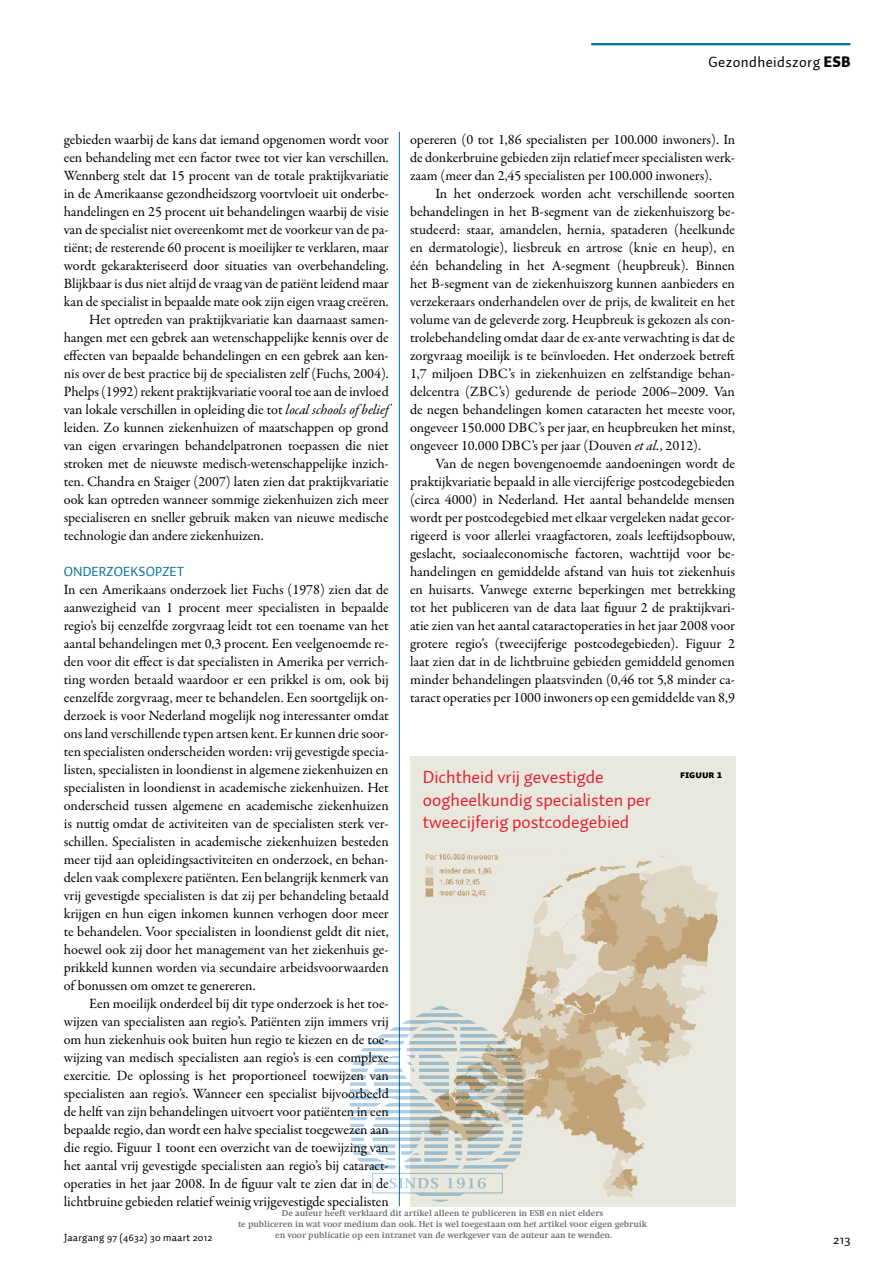
<style>
.page{position:relative;width:893px;height:1263px;background:#fff}
.page>*{position:absolute;margin:0;border:0;box-sizing:border-box;transform-origin:0 0}
.t1{font:18px/22.5px "Auto 1";color:#e42231}
.t2{font:15px "Auto 1";color:#000}
.t3{font:14.25px/18px "Garamond Premr Pro";letter-spacing:-.005em;color:#000;text-align:justify}
.t4{font:13.5px "Auto 1";letter-spacing:.01em;color:#006f9f}
.t5{font:13.5px "Auto 1";color:#000}
.t6{font:10.5px "Auto 1";letter-spacing:.025em;color:#000}
.t7{font:10.5px "Auto 1 Black Sm Cp";color:#000}
.t8{font:700 9px/10.8px "Swift";color:#6d6e71;text-align:center}
.s1{font-weight:900}
.s2{font-style:italic}
</style>
<div class="page">
<hr style="left:591px;top:43px;width:259px;height:2px;background:#006f9f">
<hr style="left:399px;top:132px;width:1px;height:1074px;background:#006f9f">
<div style="left:410px;top:756px;width:325px;height:450px;background:#e9e8df"></div>
<img style="left:425px;top:853px;width:293px;height:344px">
<svg style="left:349px;top:1006px;width:185px;height:201px"></svg>
<p class="t2" style="left:708px;top:53px;width:143px">Gezondheidszorg <span class="s1">ESB</span></p>
<p class="t3" style="left:410px;top:131px;width:327px">opereren (0 tot 1,86 specialisten per 100.000 inwoners). In de donkerbruine gebieden zijn relatief meer specialisten werk&shy;zaam (meer dan 2,45 specialisten per 100.000 inwoners).</p>
<p class="t3" style="left:410px;top:185px;width:326px;text-indent:26px">In het onderzoek worden acht verschillende soorten behandelingen in het B-segment van de ziekenhuiszorg be&shy;studeerd: staar, amandelen, hernia, spataderen (heelkunde en dermatologie), liesbreuk en artrose (knie en heup), en één behandeling in het A-segment (heupbreuk). Binnen het B-segment van de ziekenhuiszorg kunnen aanbieders en verzekeraars onderhandelen over de prijs, de kwaliteit en het volume van de geleverde zorg. Heupbreuk is gekozen als con&shy;trolebehandeling omdat daar de ex-ante verwachting is dat de zorgvraag moeilijk is te beïnvloeden. Het onderzoek betreft 1,7 miljoen DBC’s in ziekenhuizen en zelfstandige behan&shy;delcentra (ZBC’s) gedurende de periode 2006–2009. Van de negen behandelingen komen cataracten het meeste voor, ongeveer 150.000 DBC’s per jaar, en heupbreuken het minst, ongeveer 10.000 DBC’s per jaar (Douven <span class="s2">et al.</span>, 2012).</p>
<p class="t3" style="left:410px;top:455px;width:327px;text-indent:26px">Van de negen bovengenoemde aandoeningen wordt de praktijkvariatie bepaald in alle viercijferige postcodegebieden (circa 4000) in Nederland. Het aantal behandelde mensen wordt per postcodegebied met elkaar vergeleken nadat gecor&shy;rigeerd is voor allerlei vraagfactoren, zoals leeftijdsopbouw, geslacht, sociaaleconomische factoren, wachttijd voor be&shy;handelingen en gemiddelde afstand van huis tot ziekenhuis en huisarts. Vanwege externe beperkingen met betrekking tot het publiceren van de data laat figuur 2 de praktijkvari&shy;atie zien van het aantal cataractoperaties in het jaar 2008 voor grotere regio’s (tweecijferige postcodegebieden). Figuur 2 laat zien dat in de lichtbruine gebieden gemiddeld genomen minder behandelingen plaatsvinden (0,46 tot 5,8 minder ca&shy;taract operaties per 1000 inwoners op een gemiddelde van 8,9</p>
<p class="t3" style="left:64px;top:131px;width:326px">gebieden waarbij de kans dat iemand opgenomen wordt voor</p>
<p class="t3" style="left:64px;top:149px;width:326px">een behandeling met een factor twee tot vier kan verschillen.</p>
<p class="t3" style="left:64px;top:167px;width:326px">Wennberg stelt dat 15 procent van de totale praktijkvariatie</p>
<p class="t3" style="left:64px;top:185px;width:326px">in de Amerikaanse gezondheidszorg voortvloeit uit onderbe-</p>
<p class="t3" style="left:64px;top:203px;width:326px">handelingen en 25 procent uit behandelingen waarbij de visie</p>
<p class="t3" style="left:64px;top:221px;width:326px">van de specialist niet overeenkomt met de voorkeur van de pa-</p>
<p class="t3" style="left:64px;top:239px;width:326px">tiënt; de resterende 60 procent is moeilijker te verklaren, maar</p>
<p class="t3" style="left:64px;top:257px;width:326px">wordt gekarakteriseerd door situaties van overbehandeling.</p>
<p class="t3" style="left:64px;top:275px;width:326px">Blijkbaar is dus niet altijd de vraag van de patiënt leidend maar</p>
<p class="t3" style="left:64px;top:293px;width:326px">kan de specialist in bepaalde mate ook zijn eigen vraag creëren.</p>
<p class="t3" style="left:89px;top:311px;width:301px">Het optreden van praktijkvariatie kan daarnaast samen-</p>
<p class="t3" style="left:64px;top:329px;width:326px">hangen met een gebrek aan wetenschappelijke kennis over de</p>
<p class="t3" style="left:64px;top:347px;width:326px">effecten van bepaalde behandelingen en een gebrek aan ken-</p>
<p class="t3" style="left:64px;top:365px;width:326px">nis over de best practice bij de specialisten zelf (Fuchs, 2004).</p>
<p class="t3" style="left:64px;top:383px;width:327px">Phelps (1992) rekent praktijkvariatie vooral toe aan de invloed</p>
<p class="t3" style="left:64px;top:401px;width:326px">van lokale verschillen in opleiding die tot <span class="s2">local schools of belief</span></p>
<p class="t3" style="left:64px;top:419px;width:326px">leiden. Zo kunnen ziekenhuizen of maatschappen op grond</p>
<p class="t3" style="left:64px;top:437px;width:326px">van eigen ervaringen behandelpatronen toepassen die niet</p>
<p class="t3" style="left:64px;top:455px;width:326px">stroken met de nieuwste medisch-wetenschappelijke inzich-</p>
<p class="t3" style="left:64px;top:473px;width:326px">ten. Chandra en Staiger (2007) laten zien dat praktijkvariatie</p>
<p class="t3" style="left:64px;top:491px;width:326px">ook kan optreden wanneer sommige ziekenhuizen zich meer</p>
<p class="t3" style="left:64px;top:509px;width:326px">specialiseren en sneller gebruik maken van nieuwe medische</p>
<p class="t3" style="left:64px;top:527px;width:201px">technologie dan andere ziekenhuizen.</p>
<p class="t4" style="left:64px;top:563px;width:122px">Onderzoeksopzet</p>
<p class="t3" style="left:64px;top:581px;width:327px">In een Amerikaans onderzoek liet Fuchs (1978) zien dat de aanwezigheid van 1 procent meer specialisten in bepaalde regio’s bij eenzelfde zorgvraag leidt tot een toename van het aantal behandelingen met 0,3 procent. Een veelgenoemde re&shy;den voor dit effect is dat specialisten in Amerika per verrich&shy;ting worden betaald waardoor er een prikkel is om, ook bij eenzelfde zorgvraag, meer te behandelen. Een soortgelijk on&shy;derzoek is voor Nederland mogelijk nog interessanter omdat ons land verschillende typen artsen kent. Er kunnen drie soor&shy;ten specialisten onderscheiden worden: vrij gevestigde specia&shy;listen, specialisten in loondienst in algemene ziekenhuizen en specialisten in loondienst in academische ziekenhuizen. Het onderscheid tussen algemene en academische ziekenhuizen is nuttig omdat de activiteiten van de specialisten sterk ver&shy;schillen. Specialisten in academische ziekenhuizen besteden meer tijd aan opleidingsactiviteiten en onderzoek, en behan&shy;delen vaak complexere patiënten. Een belangrijk kenmerk van vrij gevestigde specialisten is dat zij per behandeling betaald krijgen en hun eigen inkomen kunnen verhogen door meer te behandelen. Voor specialisten in loondienst geldt dit niet, hoewel ook zij door het management van het ziekenhuis ge&shy;prikkeld kunnen worden via secundaire arbeidsvoorwaarden of bonussen om omzet te genereren.</p>
<p class="t3" style="left:64px;top:995px;width:327px;text-indent:26px">Een moeilijk onderdeel bij dit type onderzoek is het toe&shy;wijzen van specialisten aan regio’s. Patiënten zijn immers vrij om hun ziekenhuis ook buiten hun regio te kiezen en de toe&shy;wijzing van medisch specialisten aan regio’s is een complexe exercitie. De oplossing is het proportioneel toewijzen van specialisten aan regio’s. Wanneer een specialist bijvoorbeeld de helft van zijn behandelingen uitvoert voor patiënten in een bepaalde regio, dan wordt een halve specialist toegewezen aan die regio. Figuur 1 toont een overzicht van de toewijzing van het aantal vrij gevestigde specialisten aan regio’s bij cataract&shy;operaties in het jaar 2008. In de figuur valt te zien dat in de lichtbruine gebieden relatief weinig vrijgevestigde specialisten</p>
<p class="t1" style="left:423px;top:766px;width:230px">Dichtheid vrij gevestigde oogheelkundig specialisten per tweecijferig postcodegebied</p>
<p class="t7" style="left:680px;top:768px;width:44px">Figuur 1</p>
<p class="t8" style="left:238px;top:1208px;width:411px">De auteur heeft verklaard dit artikel alleen te publiceren in ESB en niet elders<br>te publiceren in wat voor medium dan ook. Het is wel toegestaan om het artikel voor eigen gebruik en voor publicatie op een intranet van de werkgever van de auteur aan te wenden.</p>
<p class="t6" style="left:64px;top:1231px;width:150px">Jaargang 97 (4632) 30 maart 2012</p>
<p class="t5" style="left:833px;top:1231px;width:19px">213</p>
</div>
